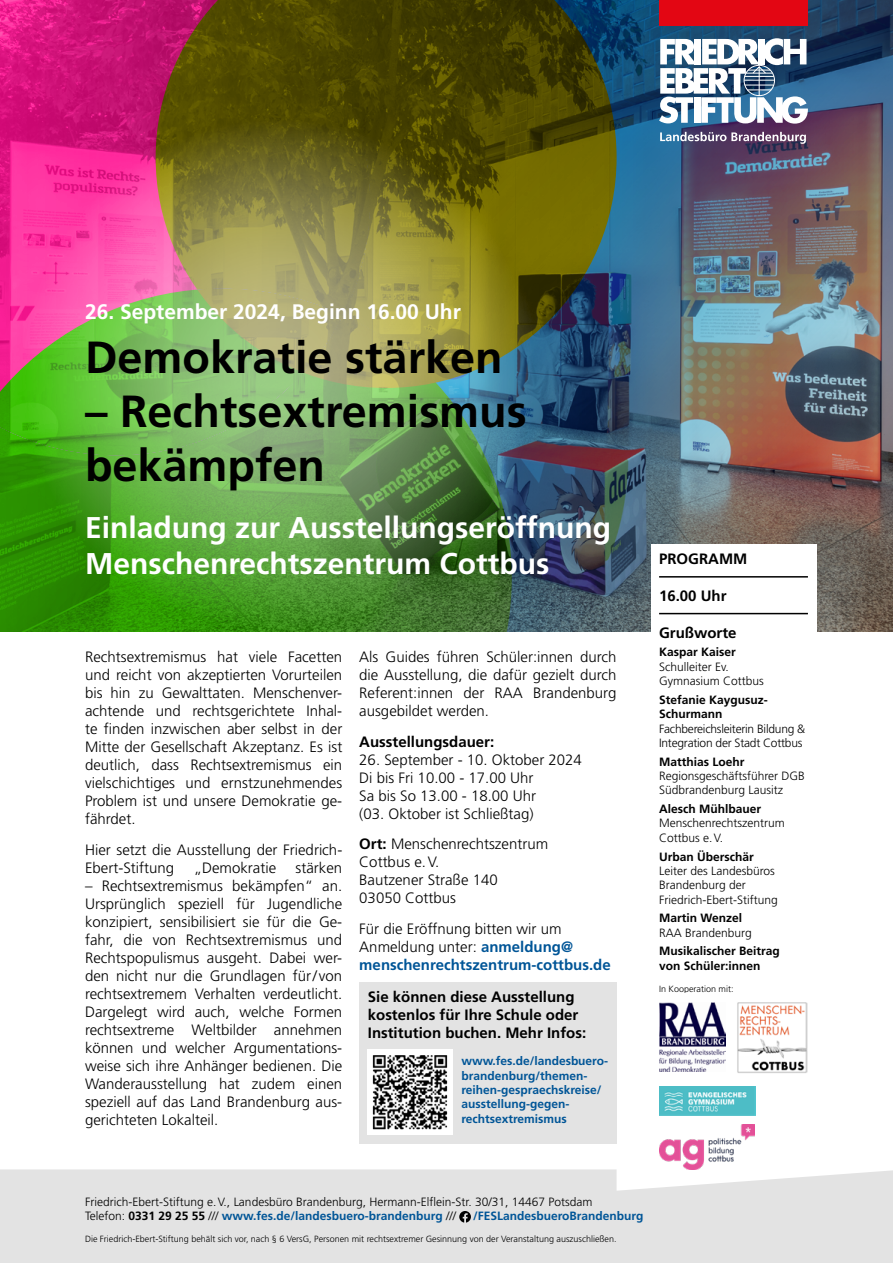
<style>
.page{position:relative;width:893px;height:1263px;background:#fff}
.page>*{position:absolute;margin:0;border:0;box-sizing:border-box;transform-origin:0 0}
.H1_Standard{font:700 45px/54px "Frutiger";color:#000}
.H2_Standard{font:700 30px/36px "Frutiger";color:#fff}
.H1_Standard-2{font:700 21px "Frutiger";color:#fff}
.Fliess{font:300 15px/18px "Frutiger";color:#000;text-align:justify}
.Fliess-2{font:700 15px/18px "Frutiger";color:#000}
.Fliess-3{font:700 15px/18px "Frutiger";color:#005597}
.Bildunterschrift{font:300 12px/14.4px "Frutiger";color:#000}
.t1{font:700 12px/14.4px "Frutiger";color:#000}
.Bildunterschrift-2{font:700 12px/14.4px "Frutiger";color:#005597}
.Bildunterschrift-3{font:300 12px/14.4px "Frutiger";letter-spacing:-.02em;color:#000}
.Kleingedrucktes{font:300 9px "Frutiger";color:#000}
.s1{font-weight:700}
.s2{font-weight:300;color:#000}
.s3{font-weight:700;color:#005597}
</style>
<div class="page">
<div style="left:0;top:1169px;width:893px;height:94px;background:#e3e3e3"></div>
<img style="left:512px;top:0;width:381px;height:631px">
<svg style="left:0;top:0;width:156px;height:288px;background:#dd1b84"></svg>
<svg style="left:0;top:288px;width:512px;height:343px;background:#3f7e19"></svg>
<svg style="left:156px;top:0;width:461px;height:388px;background:#4d4812"></svg>
<img style="left:21px;top:119px;width:515px;height:512px;border-radius:50%">
<svg style="left:459px;top:1211px;width:12px;height:11px"></svg>
<div style="left:359px;top:982px;width:258px;height:162px;background:#e3e3e3"></div>
<img style="left:368px;top:1049px;width:85px;height:85px">
<div style="left:651px;top:544px;width:165px;height:625px;background:#fff"></div>
<hr style="left:659px;top:576px;width:149px;height:2px;background:#000">
<hr style="left:659px;top:613px;width:149px;height:1px;background:#000">
<img style="left:659px;top:1003px;width:67px;height:68px">
<img style="left:737px;top:1002px;width:71px;height:71px">
<img style="left:659px;top:1086px;width:97px;height:30px">
<img style="left:659px;top:1125px;width:96px;height:44px">
<svg style="left:659px;top:38px;width:149px;height:86px"></svg>
<div style="left:659px;top:0;width:149px;height:26px;background:#e30613"></div>
<svg style="left:660px;top:132px;width:146px;height:12px;background:#7e7693"></svg>
<p class="H1_Standard-2" style="left:85px;top:299px;width:377px">26. September 2024, Beginn 16.00 Uhr</p>
<p class="H1_Standard" style="left:85px;top:330px;width:419px">Demokratie stärken</p>
<p class="H1_Standard" style="left:85px;top:384px;width:443px">– Rechtsextremismus bekämpfen</p>
<p class="H2_Standard" style="left:85px;top:509px;width:528px">Einladung zur Ausstellungseröffnung<br>Menschenrechtszentrum Cottbus</p>
<p class="Fliess" style="left:85px;top:648px;width:259px">Rechtsextremismus hat viele Facetten und reicht von akzeptierten Vorurteilen bis hin zu Gewalttaten. Menschenver&shy;achtende und rechtsgerichtete Inhal&shy;te finden inzwischen aber selbst in der Mitte der Gesellschaft Akzeptanz. Es ist deutlich, dass Rechtsextremismus ein vielschichtiges und ernstzunehmendes Problem ist und unsere Demokratie ge&shy;fährdet.</p>
<p class="Fliess" style="left:85px;top:840px;width:259px">Hier setzt die Ausstellung der Friedrich-<br>Ebert-Stiftung</p>
<p class="Fliess" style="left:194px;top:858px;width:84px">„Demokratie</p>
<p class="Fliess" style="left:296px;top:858px;width:48px">stärken</p>
<p class="Fliess" style="left:85px;top:876px;width:259px">– Rechtsextremismus bekämpfen“ an.<br>Ursprünglich speziell für Jugendliche konzipiert, sensibilisiert sie für die Ge&shy;fahr, die von Rechtsextremismus und Rechtspopulismus ausgeht. Dabei wer&shy;den nicht nur die Grundlagen für/ von rechtsextremem Verhalten verdeutlicht.<br>Dargelegt wird auch, welche Formen rechtsextreme Weltbilder annehmen können und welcher Argumentations&shy;weise sich ihre Anhänger bedienen. Die Wanderausstellung hat zudem einen speziell auf das Land Brandenburg aus&shy;gerichteten Lokalteil.</p>
<p class="Fliess" style="left:359px;top:648px;width:259px">Als Guides führen Schüler:innen durch die Ausstellung, die dafür gezielt durch Referent:innen der RAA Brandenburg ausgebildet werden.</p>
<p class="Fliess-2" style="left:359px;top:732px;width:136px">Ausstellungsdauer:</p>
<p class="Fliess" style="left:359px;top:750px;width:224px;text-align:left">26. September - 10. Oktober 2024<br>Di bis Fri 10.00 - 17.00 Uhr<br>Sa bis So 13.00 - 18.00 Uhr<br>(03. Oktober ist Schließtag)</p>
<p class="Fliess" style="left:359px;top:835px;width:190px;text-align:left"><span class="s1">Ort:</span> Menschenrechtszentrum<br>Cottbus e.V.<br>Bautzener Straße 140<br>03050 Cottbus</p>
<p class="Fliess-3" style="left:359px;top:920px;width:253px"><span class="s2">Für die Eröffnung bitten wir um<br>Anmeldung unter:</span> anmeldung@ menschenrechtszentrum-cottbus.de</p>
<p class="Fliess-2" style="left:368px;top:988px;width:220px">Sie können diese Ausstellung kostenlos für Ihre Schule oder<br>Institution buchen. Mehr Infos:</p>
<p class="Bildunterschrift-2" style="left:461px;top:1054px;width:148px">www.fes.de/landesbuero&shy;brandenburg/themen&shy;reihen-gespraechskreise/ ausstellung-gegen&shy;rechtsextremismus</p>
<p class="Fliess-2" style="left:659px;top:550px;width:90px">PROGRAMM</p>
<p class="Fliess-2" style="left:659px;top:586px;width:69px">16.00 Uhr</p>
<p class="Fliess-2" style="left:659px;top:623px;width:79px">Grußworte</p>
<p class="t1" style="left:659px;top:645px;width:78px">Kaspar Kaiser</p>
<p class="Bildunterschrift" style="left:659px;top:659px;width:106px">Schulleiter Ev.<br>Gymnasium Cottbus</p>
<p class="t1" style="left:659px;top:692px;width:110px">Stefanie Kaygusuz-<br>Schurmann</p>
<p class="Bildunterschrift-3" style="left:659px;top:721px;width:148px">Fachbereichsleiterin Bildung &amp;<br>Integration der Stadt Cottbus</p>
<p class="t1" style="left:659px;top:754px;width:87px">Matthias Loehr</p>
<p class="Bildunterschrift" style="left:659px;top:769px;width:147px">Regionsgeschäftsführer DGB<br>Südbrandenburg Lausitz</p>
<p class="t1" style="left:659px;top:801px;width:103px">Alesch Mühlbauer</p>
<p class="Bildunterschrift" style="left:659px;top:816px;width:127px">Menschenrechtszentrum<br>Cottbus e.V.</p>
<p class="t1" style="left:659px;top:849px;width:96px">Urban Überschär</p>
<p class="Bildunterschrift" style="left:659px;top:863px;width:120px">Leiter des Landesbüros<br>Brandenburg der<br>Friedrich-Ebert-Stiftung</p>
<p class="t1" style="left:659px;top:911px;width:85px">Martin Wenzel</p>
<p class="Bildunterschrift" style="left:659px;top:925px;width:94px">RAA Brandenburg</p>
<p class="t1" style="left:659px;top:944px;width:122px">Musikalischer Beitrag von Schüler:innen</p>
<p class="Kleingedrucktes" style="left:659px;top:983px;width:76px">In Kooperation mit:</p>
<p class="Bildunterschrift" style="left:85px;top:1195px;width:509px">Friedrich-Ebert-Stiftung e.V., Landesbüro Brandenburg, Hermann-Elflein-Str. 30/31, 14467 Potsdam<br>Telefon: <span class="s1">0331 29 25 55</span> /// <span class="s3">www.fes.de/landesbuero-brandenburg</span> ///</p>
<p class="Bildunterschrift-2" style="left:473px;top:1209px;width:172px">/FESLandesbueroBrandenburg</p>
<p class="Kleingedrucktes" style="left:85px;top:1233px;width:533px">Die Friedrich-Ebert-Stiftung behält sich vor, nach § 6 VersG, Personen mit rechtsextremer Gesinnung von der Veranstaltung auszuschließen.</p>
</div>
